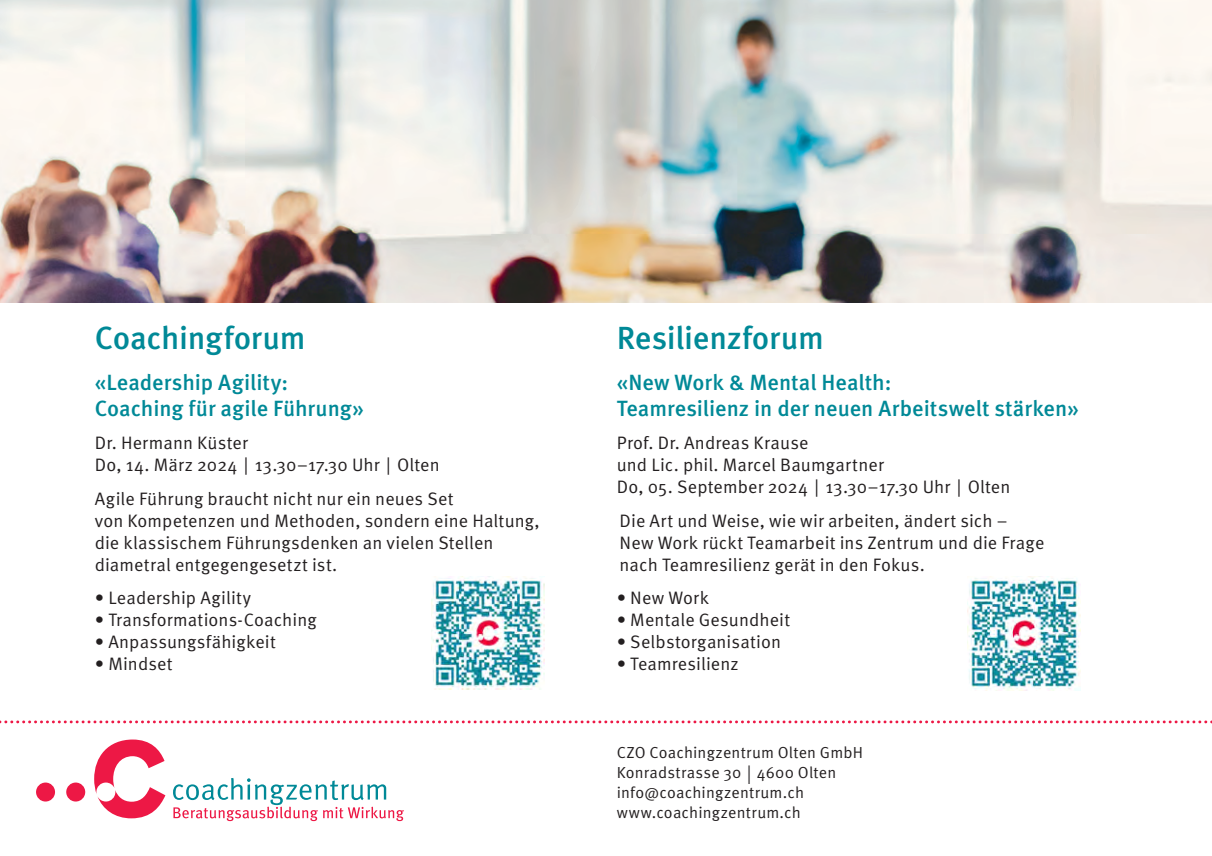
<style>
.page{position:relative;width:1212px;height:856px;background:#fff}
.page>*{position:absolute;margin:0;border:0;box-sizing:border-box;transform-origin:0 0}
.t1{font:500 32px "Meta Pro";letter-spacing:-.01em;color:#008997}
.t2{font:500 22px/26px "Meta Pro";color:#008997}
.t3{font:18px/22px "Meta Pro Norm";letter-spacing:.005em;color:#231f20}
.t4{font:16px/20px "Meta Pro Norm";letter-spacing:.01em;color:#231f20}
.s1{font-size:19.2px}
</style>
<div class="page">
<img style="left:0;top:0;width:1211px;height:302px">
<svg style="left:0;top:720px;width:1212px;height:3px"></svg>
<div style="left:36px;top:782px;width:19px;height:19px;background:#ed1845;border-radius:50%"></div>
<svg style="left:94px;top:739px;width:71px;height:79px"></svg>
<div style="left:66px;top:782px;width:19px;height:19px;background:#ed1845;border-radius:50%"></div>
<svg style="left:173px;top:778px;width:231px;height:43px"></svg>
<img style="left:431px;top:576px;width:113px;height:113px">
<img style="left:967px;top:576px;width:113px;height:114px">
<h1 class="t1" style="left:95px;top:313px;width:212px">Coachingforum</h1>
<p class="t2" style="left:95px;top:368px;width:271px">«Leadership Agility:<br>Coaching für agile Führung»</p>
<p class="t3" style="left:95px;top:430px;width:346px">Dr. Hermann Küster<br>Do, 14. März 2024 | 13.30–17.30 Uhr | Olten</p>
<p class="t3" style="left:95px;top:486px;width:446px">Agile Führung braucht nicht nur ein neues Set<br>von Kompetenzen und Methoden, sondern eine Haltung, die klassischem Führungsdenken an vielen Stellen diametral entgegengesetzt ist.</p>
<p class="t3" style="left:95px;top:585px;width:158px">• Leadership Agility</p>
<p class="t3" style="left:95px;top:607px;width:223px">• Transformations-Coaching</p>
<p class="t3" style="left:95px;top:629px;width:182px">• Anpassungsfähigkeit</p>
<p class="t3" style="left:95px;top:651px;width:79px">• Mindset</p>
<h1 class="t1" style="left:616px;top:313px;width:209px">Resilienzforum</h1>
<p class="t2" style="left:616px;top:368px;width:463px">«New Work &amp; Mental Health:<br>Teamresilienz in der neuen Arbeitswelt stärken»</p>
<p class="t3" style="left:616px;top:430px;width:395px">Prof. Dr. Andreas Krause<br>und Lic. phil. Marcel Baumgartner<br>Do, 05. September 2024 | 13.30–17.30 Uhr | Olten</p>
<p class="t3" style="left:619px;top:508px;width:426px">Die Art und Weise, wie wir arbeiten, ändert sich –<br>New Work rückt Teamarbeit ins Zentrum und die Frage nach Teamresilienz gerät in den Fokus.</p>
<p class="t3" style="left:616px;top:585px;width:94px">• New Work</p>
<p class="t3" style="left:616px;top:607px;width:175px">• Mentale Gesundheit</p>
<p class="t3" style="left:616px;top:629px;width:166px">• Selbstorganisation</p>
<p class="t3" style="left:616px;top:651px;width:124px">• Teamresilienz</p>
<p class="t4" style="left:616px;top:741px;width:248px">CZO Coachingzentrum Olten GmbH<br>Konradstrasse 30 <span class="s1">|</span> 4600 Olten info@coachingzentrum.ch www.coachingzentrum.ch</p>
</div>
